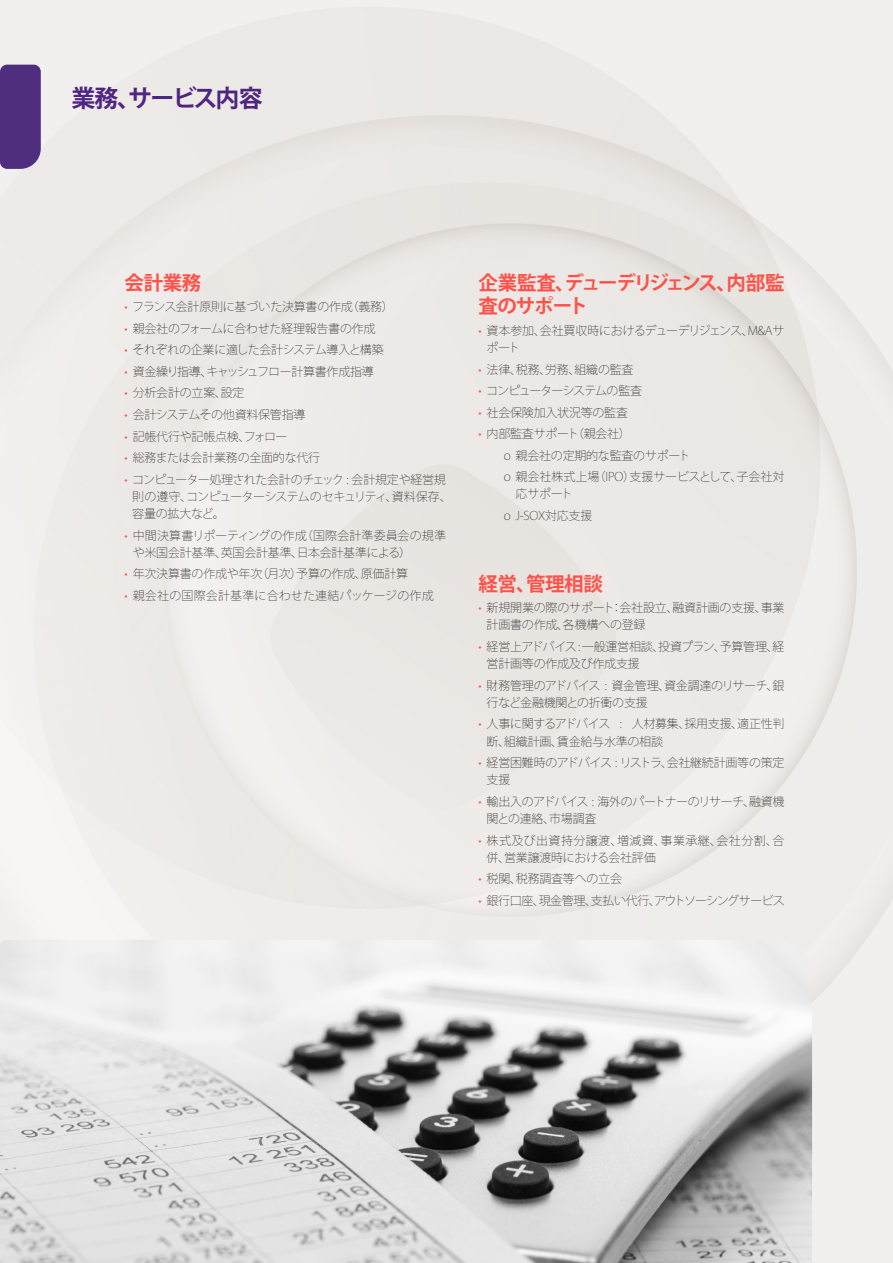
<style>
.page{position:relative;width:893px;height:1263px;background:#fff}
.page>*{position:absolute;margin:0;border:0;box-sizing:border-box;transform-origin:0 0}
._02_Headline_two_Bol{font:700 24px "Koz Go Pr 6 N";letter-spacing:-.075em;color:#4e2582}
.t1{font:700 19.5px/23.4px "Koz Go Pr 6 N";letter-spacing:-.06em;color:#ff5149}
.t2{font:700 19.5px "Koz Go Pr 6 N";letter-spacing:-.03em;color:#ff5149}
.t3{font:200 12px/17.2px "Koz Go Pr 6 N";letter-spacing:-.02em;color:#231f20}
.t4{font:200 12px/17.2px "Koz Go Pr 6 N";letter-spacing:.035em;color:#231f20}
.t5{font:200 12px/17.2px "Koz Go Pr 6 N";color:#231f20}
.t6{font:200 12px "Koz Go Pr 6 N";letter-spacing:.015em;color:#231f20}
.t7{font:200 12px "Koz Go Pr 6 N";letter-spacing:-.04em;color:#231f20}
.t8{font:200 12px "Koz Go Pr 6 N";letter-spacing:-.08em;color:#231f20}
.s1{color:#ff5149}
</style>
<div class="page">
<img style="left:0;top:940px;width:812px;height:323px">
<div style="left:0;top:65px;width:41px;height:104px;background:#4f2d7f"></div>
<p class="_02_Headline_two_Bol" style="left:72px;top:85px;width:193px">業務、サービス内容</p>
<p class="t2" style="left:125px;top:272px;width:78px">会計業務</p>
<p class="t3" style="left:125px;top:299px;width:271px"><span class="s1">•</span> フランス会計原則に基づいた決算書の作成（義務）</p>
<p class="t3" style="left:125px;top:320px;width:252px"><span class="s1">•</span> 親会社のフォームに合わせた経理報告書の作成</p>
<p class="t7" style="left:125px;top:343px;width:261px"><span class="s1">•</span> それぞれの企業に適した会計システム導入と構築</p>
<p class="t3" style="left:125px;top:363px;width:251px"><span class="s1">•</span> 資金繰り指導、キャッシュフロー計算書作成指導</p>
<p class="t3" style="left:125px;top:385px;width:122px"><span class="s1">•</span> 分析会計の立案、設定</p>
<p class="t3" style="left:125px;top:406px;width:182px"><span class="s1">•</span> 会計システムその他資料保管指導</p>
<p class="t3" style="left:125px;top:428px;width:164px"><span class="s1">•</span> 記帳代行や記帳点検、フォロー</p>
<p class="t3" style="left:125px;top:449px;width:197px"><span class="s1">•</span> 総務または会計業務の全面的な代行</p>
<p class="t3" style="left:132px;top:471px;width:321px;text-indent:-8px"><span class="s1">•</span> コンピューター処理された会計のチェック : 会計規定や経営規則の遵守、コンピューターシステムのセキュリティ、資料保存、容量の拡大など。</p>
<p class="t3" style="left:133px;top:527px;width:315px;text-indent:-8px"><span class="s1">•</span> 中間決算書リポーティングの作成（国際会計準委員会の規準や米国会計基準、英国会計基準、日本会計基準による）</p>
<p class="t3" style="left:125px;top:565px;width:285px"><span class="s1">•</span> 年次決算書の作成や年次（月次）予算の作成、原価計算</p>
<p class="t6" style="left:125px;top:589px;width:311px"><span class="s1">•</span> 親会社の国際会計基準に合わせた連結パッケージの作成</p>
<p class="t1" style="left:478px;top:272px;width:308px">企業監査、デューデリジェンス、内部監査のサポート</p>
<p class="t3" style="left:487px;top:322px;width:299px;text-indent:-8px"><span class="s1">•</span> 資本参加、会社買収時におけるデューデリジェンス、M&amp;Aサポート</p>
<p class="t3" style="left:478px;top:361px;width:157px"><span class="s1">•</span> 法律、税務、労務、組織の監査</p>
<p class="t8" style="left:478px;top:384px;width:165px"><span class="s1">•</span> コンピューターシステムの監査</p>
<p class="t3" style="left:478px;top:404px;width:151px"><span class="s1">•</span> 社会保険加入状況等の監査</p>
<p class="t3" style="left:478px;top:425px;width:154px"><span class="s1">•</span> 内部監査サポート（親会社）</p>
<p class="t3" style="left:504px;top:447px;width:188px">o 親会社の定期的な監査のサポート</p>
<p class="t5" style="left:516px;top:468px;width:270px;text-indent:-12px">o 親会社株式上場（IPO）支援サービスとして、子会社対応サポート</p>
<p class="t3" style="left:504px;top:507px;width:90px">o J-SOX対応支援</p>
<p class="t2" style="left:478px;top:572px;width:126px">経営、管理相談</p>
<p class="t3" style="left:487px;top:599px;width:299px;text-indent:-8px"><span class="s1">•</span> 新規開業の際のサポート：会社設立、融資計画の支援、事業計画書の作成、各機構への登録</p>
<p class="t3" style="left:487px;top:638px;width:299px;text-indent:-8px"><span class="s1">•</span> 経営上アドバイス : 一般運営相談、投資プラン、予算管理、経営計画等の作成及び作成支援</p>
<p class="t3" style="left:487px;top:677px;width:299px;text-indent:-8px"><span class="s1">•</span> 財務管理のアドバイス : 資金管理、資金調達のリサーチ、銀行など金融機関との折衝の支援</p>
<p class="t3" style="left:487px;top:715px;width:299px;text-indent:-8px"><span class="s1">•</span> 人事に関するアドバイス : 人材募集、採用支援、適正性判断、組織計画、賃金給与水準の相談</p>
<p class="t3" style="left:487px;top:754px;width:299px;text-indent:-8px"><span class="s1">•</span> 経営困難時のアドバイス : リストラ、会社継続計画等の策定支援</p>
<p class="t3" style="left:487px;top:793px;width:299px;text-indent:-8px"><span class="s1">•</span> 輸出入のアドバイス : 海外のパートナーのリサーチ、融資機関との連絡、市場調査</p>
<p class="t4" style="left:487px;top:832px;width:299px;text-indent:-8px"><span class="s1">•</span> 株式及び出資持分譲渡、増減資、事業承継、会社分割、合併、営業譲渡時における会社評価</p>
<p class="t3" style="left:478px;top:871px;width:145px"><span class="s1">•</span> 税関、税務調査等への立会</p>
<p class="t3" style="left:478px;top:892px;width:308px"><span class="s1">•</span> 銀行口座、現金管理、支払い代行、アウトソーシングサービス</p>
</div>
